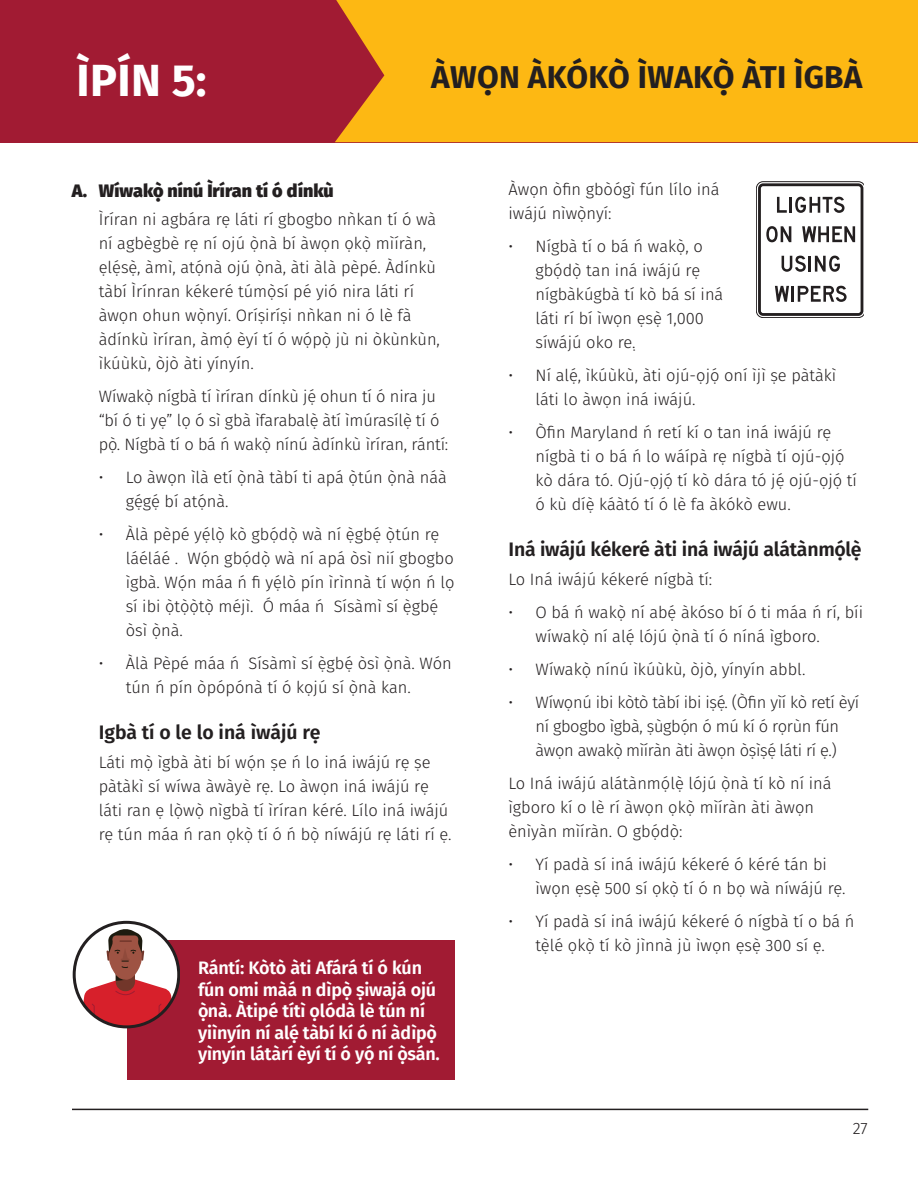
<style>
.page{position:relative;width:918px;height:1188px;background:#fff}
.page>*{position:absolute;margin:0;border:0;box-sizing:border-box;transform-origin:0 0}
.Section_Header{font:700 45px "Fira Sans";color:#fff}
.Section_Header-2{font:700 31.5px "Fira Sans";letter-spacing:.01em;color:#231f20}
.Subsection_No_Numbers{font:600 19.5px "Fira Sans";letter-spacing:-.01em;color:#231f20}
.Subsection_No_Numbers-2{font:600 18px/21.6px "Fira Sans";letter-spacing:-.01em;color:#fff}
.SubHeader{font:800 18px "Fira Sans";color:#231f20}
.Subsection_Text{font:300 16.5px/24px "Fira Sans";color:#231f20}
.Subsection_Text-2{font:300 16.5px/24px "Fira Sans";letter-spacing:-.02em;color:#231f20}
</style>
<div class="page">
<hr style="left:72px;top:1109px;width:796px;height:1px;background:#231f20">
<div style="left:0;top:0;width:918px;height:142px;background:#a11b33"></div>
<div style="left:335px;top:0;width:583px;height:142px;background:#fdb813"></div>
<svg style="left:756px;top:181px;width:108px;height:137px"></svg>
<div style="left:127px;top:941px;width:327px;height:139px;background:#a11b33"></div>
<svg style="left:73px;top:921px;width:107px;height:107px"></svg>
<p class="Section_Header" style="left:76px;top:43px;width:132px">ÌPÍN 5:</p>
<p class="Section_Header-2" style="left:431px;top:50px;width:434px">ÀWỌ N ÀKÓKÒ ÌWAKỌ̀ ÀTI ÌGBÀ</p>
<p class="SubHeader" style="left:72px;top:175px;width:264px">A. Wíwakọ̀ nínú Ìríran tí ó dínkù</p>
<p class="Subsection_Text" style="left:99px;top:207px;width:343px">Ì ríran ni agbá ra rẹ láti rí gbogbo nǹkan tí ó wà ní agbègbè rẹ ní ojú ọ̀nà bí àwọ n ọ kọ̀ mìírà n,<br>ẹ lẹ́sẹ̀, à mì, atọ́nà ojú ọ̀nà, àti à là pè pé. Àdí nkù tà bí Ì rí nran ké keré tú mọ̀sí pé yió nira láti rí<br>àwọ n ohun wọ̀nyí. Oríṣiríṣi nǹkan ni ó lè fà àdínkù ìríran, à mọ́ èyí tí ó wọ́pọ̀ jù ni ò kù nkù n, ìkúù kù, òjò àti yínyín.</p>
<p class="Subsection_Text" style="left:99px;top:384px;width:351px">Wíwakọ̀ nígbà tí ìríran dínkù jẹ́ ohun tí ó nira ju “bí ó ti yẹ” lọ ó sì gbà ìfarabalẹ̀ àtí ìmú rasí lẹ̀ tí ó pọ̀. Nígbà tí o bá ń wakọ̀ nínú àdínkù ìríran, rántí:</p>
<p class="Subsection_Text" style="left:126px;top:465px;width:323px;text-indent:-27px">• Lo àwọn ìlà etí ọ̀nà tàbí ti apá ọ̀tún ọ̀nà náà gẹ́gẹ́ bí atọ́nà.</p>
<p class="Subsection_Text" style="left:126px;top:522px;width:330px;text-indent:-27px">• Àlà pèpé yẹ́lọ̀ kò gbọ́dọ̀ wà ní ẹ̀gbẹ́ ọ̀tún rẹ láéláé . Wọ́n gbọ́dọ̀ wà ní apá òsì nií gbogbo ìgbà. Wọ́n máa ń fi yẹ́lò pín ìrìnnà tí wọ́n ń lọ sí ibi ọ̀tọ̀ọ̀tọ̀ méjì. Ó máa ń Sísà mì sí ẹ̀gbẹ́ òsì ọ̀nà.</p>
<p class="Subsection_Text" style="left:126px;top:651px;width:328px;text-indent:-27px">• Àlà Pè pé máa ń Sísà mì sí ẹ̀gbẹ́ òsì ọ̀nà. Wó n tú n ń pín ò pó pó nà tí ó kọjú sí ọ̀nà kan.</p>
<p class="Subsection_No_Numbers" style="left:99px;top:716px;width:223px">Igbà tí o le lo iná ìwájú rẹ</p>
<p class="Subsection_Text" style="left:99px;top:750px;width:354px">Láti mọ̀ ìgbà àti bí wọ́n ṣe ń lo iná iwájú rẹ ṣe pàtà kì sí wíwa àwàyè rẹ. Lo àwọ n iná iwájú rẹ<br>láti ran ẹ lọ̀wọ̀ nìgbà tí ìrí ran ké ré. Lí lo iná iwájú rẹ tú n máa ń ran ọ kọ̀ tí ó ń bọ̀ níwájú rẹ láti rí ẹ.</p>
<p class="Subsection_No_Numbers-2" style="left:198px;top:956px;width:244px">Rántí: Kòtò àti Afárá tí ó kún fún omi màá n dìpọ̀ ṣiwajá ojú ọ̀nà. Àtipé títì ọlódà lè tún ní yiìnyín ní alẹ́ tàbí kí ó ní àdìpọ̀ yìnyín látàrí èyí tí ó yọ́ ní ọ̀sán.</p>
<p class="Subsection_Text" style="left:508px;top:178px;width:207px">Àwọ n òfin gbòógì fú n lílo iná iwájú nìwọ̀nyí:</p>
<p class="Subsection_Text" style="left:536px;top:235px;width:184px;text-indent:-27px">• Nígbà tí o bá ń wakọ̀, o gbọ́dọ̀ tan iná iwájú rẹ nígbà kúgbà tí kò bá sí iná láti rí bí ìwọ n ẹsẹ̀ 1,000 síwájú oko re.̣</p>
<p class="Subsection_Text" style="left:536px;top:364px;width:300px;text-indent:-27px">• Ní alẹ́, ìkúù kù, àti ojú -ọjọ́ oní ìjì ṣe pàtà kì láti lo àwọ n iná iwájú .</p>
<p class="Subsection_Text" style="left:536px;top:421px;width:320px;text-indent:-27px">• Òfin Maryland ń retí kí o tan iná iwájú rẹ nígbà ti o bá ń lo wáípà rẹ nígbà tí ojú -ọjọ́ kò dá ra tó . Ojú -ọjọ́ tí kò dá ra tó jẹ́ ojú -ọjọ́ tí ó kù díẹ̀ káàtó tí ó lè fa à kó kò ewu.</p>
<p class="Subsection_No_Numbers" style="left:508px;top:534px;width:359px">Iná iwájú kékeré àti iná iwájú alátànmọ́lẹ̀</p>
<p class="Subsection_Text" style="left:508px;top:567px;width:205px">Lo Iná iwájú ké keré nígbà tí:</p>
<p class="Subsection_Text" style="left:536px;top:600px;width:329px;text-indent:-27px">• O bá ń wakọ̀ ní abẹ́ à kóso bí ó ti máa ń rí, bíi wíwakọ̀ ní alẹ́ lójú ọ̀nà tí ó níná ìgboro.</p>
<p class="Subsection_Text" style="left:508px;top:657px;width:299px">• Wíwakọ̀ nínú ìkúù kù, òjò, yínyín abbl.</p>
<p class="Subsection_Text-2" style="left:536px;top:690px;width:323px;text-indent:-27px">• Wíwọ nú ibi kòtò tà bí ibi iṣẹ́. (Òfin yìí kò retí èyí ní gbogbo ìgbà, ṣùgbọ́n ó mú kí ó rọ rù n fú n àwọ n awakọ̀ mìí rà n àti àwọ n òṣìṣ</p>
<p class="Subsection_Text" style="left:767px;top:738px;width:71px">ẹ́ láti rí ẹ.)</p>
<p class="Subsection_Text" style="left:508px;top:771px;width:319px">Lo Iná iwájú alátà nmọ́lẹ̀ lójú ọ̀nà tí kò ní iná ìgboro kí o lè rí àwọ n ọ kọ̀ mìí rà n àti àwọ n<br>è nìyà n mìírà n. O gbọ́dọ̀:</p>
<p class="Subsection_Text" style="left:536px;top:852px;width:312px;text-indent:-27px">• Yí padà sí iná iwájú ké keré ó ké ré tá n bi ìwọ n ẹsẹ̀ 500 sí ọ kọ̀ tí ó n bọ wà níwájú rẹ.</p>
<p class="Subsection_Text" style="left:508px;top:909px;width:347px;text-align:center">• Yí padà sí iná iwájú ké keré ó nígbà tí o bá ń tẹ̀lé ọ kọ̀ tí kò jìnnà jù ìwọ n ẹsẹ̀ 300 sí ẹ.</p>
<p class="Subsection_Text" style="left:853px;top:1117px;width:16px">27</p>
</div>
